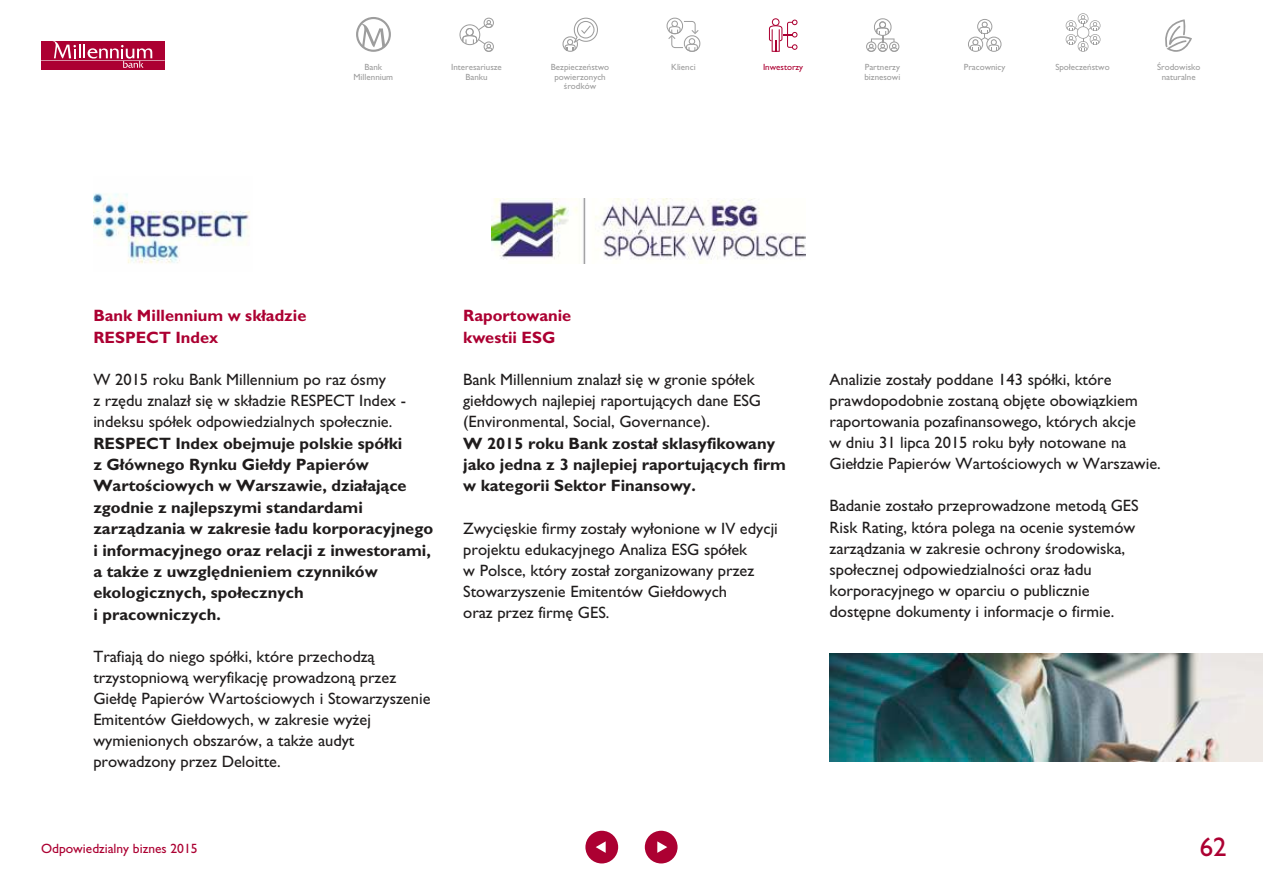
<style>
.page{position:relative;width:1263px;height:893px;background:#fff}
.page>*{position:absolute;margin:0;border:0;box-sizing:border-box;transform-origin:0 0}
.t1{font:27px "Gill Sans";color:#ac0032}
.t2{font:16.5px/21px "Gill Sans";color:#1f1c1c}
.t3{font:700 16.5px/21.5px "Gill Sans";color:#1f1c1c}
.t4{font:700 16.5px/21.5px "Gill Sans";color:#ac0032}
.t5{font:13.5px "Gill Sans";color:#ac0032}
.t6{font:9px/9.4px "Gill Sans";color:#9d9d9d;text-align:center}
.t7{font:9px "Gill Sans";color:#ac0032}
</style>
<div class="page">
<div style="left:41px;top:41px;width:124px;height:29px;background:#ac0032"></div>
<svg style="left:41px;top:41px;width:124px;height:27px"></svg>
<div style="left:585px;top:831px;width:33px;height:32px;background:#ac0032;border-radius:50%"></div>
<div style="left:645px;top:831px;width:32px;height:32px;background:#ac0032;border-radius:50%"></div>
<svg style="left:657px;top:841px;width:10px;height:12px"></svg>
<svg style="left:596px;top:841px;width:10px;height:12px"></svg>
<svg style="left:666px;top:18px;width:34px;height:34px"></svg>
<svg style="left:459px;top:18px;width:35px;height:34px"></svg>
<svg style="left:356px;top:17px;width:35px;height:35px"></svg>
<svg style="left:562px;top:18px;width:36px;height:34px"></svg>
<svg style="left:769px;top:18px;width:28px;height:34px"></svg>
<svg style="left:866px;top:18px;width:33px;height:34px"></svg>
<svg style="left:968px;top:19px;width:33px;height:33px"></svg>
<svg style="left:1165px;top:19px;width:27px;height:33px"></svg>
<svg style="left:1066px;top:13px;width:34px;height:39px"></svg>
<img style="left:491px;top:199px;width:315px;height:64px">
<img style="left:93px;top:193px;width:157px;height:71px">
<img style="left:829px;top:654px;width:434px;height:108px">
<p class="t6" style="left:354px;top:62px;width:41px">Bank<br>Millennium</p>
<p class="t6" style="left:671px;top:62px;width:26px">Klienci</p>
<p class="t7" style="left:763px;top:62px;width:42px">Inwestorzy</p>
<p class="t6" style="left:864px;top:62px;width:37px;text-align:left">Partnerzy biznesowi</p>
<p class="t6" style="left:964px;top:62px;width:43px">Pracownicy</p>
<p class="t6" style="left:1055px;top:62px;width:56px">Społeczeństwo</p>
<p class="t6" style="left:1157px;top:62px;width:45px">Środowisko naturalne</p>
<p class="t6" style="left:451px;top:62px;width:52px">Interesariusze<br>Banku</p>
<p class="t6" style="left:551px;top:62px;width:60px">Bezpieczeństwo powierzonych środków</p>
<p class="t4" style="left:93px;top:305px;width:215px">Bank Millennium w składzie<br>RESPECT Index</p>
<p class="t2" style="left:93px;top:369px;width:314px">W 2015 roku Bank Millennium po raz ósmy<br>z rzędu znalazł się w składzie RESPECT Index - indeksu spółek odpowiedzialnych społecznie.</p>
<p class="t3" style="left:93px;top:432px;width:341px">RESPECT Index obejmuje polskie spółki<br>z Głównego Rynku Giełdy Papierów Wartościowych w Warszawie, działające zgodnie z najlepszymi standardami zarządzania w zakresie ładu korporacyjnego i informacyjnego oraz relacji z inwestorami, a także z uwzględnieniem czynników ekologicznych, społecznych<br>i pracowniczych.</p>
<p class="t2" style="left:93px;top:646px;width:339px">Trafiają do niego spółki, które przechodzą trzystopniową weryfikację prowadzoną przez Giełdę Papierów Wartościowych i Stowarzyszenie Emitentów Giełdowych, w zakresie wyżej wymienionych obszarów, a także audyt prowadzony przez Deloitte.</p>
<p class="t5" style="left:41px;top:841px;width:158px">Odpowiedzialny biznes 2015</p>
<p class="t4" style="left:463px;top:305px;width:110px">Raportowanie kwestii ESG</p>
<p class="t2" style="left:463px;top:369px;width:299px">Bank Millennium znalazł się w gronie spółek giełdowych najlepiej raportujących dane ESG (Environmental, Social, Governance).</p>
<p class="t3" style="left:463px;top:432px;width:324px">W 2015 roku Bank został sklasyfikowany jako jedna z 3 najlepiej raportujących firm w kategorii Sektor Finansowy.</p>
<p class="t2" style="left:463px;top:517px;width:316px">Zwycięskie firmy zostały wyłonione w IV edycji projektu edukacyjnego Analiza ESG spółek<br>w Polsce, który został zorganizowany przez Stowarzyszenie Emitentów Giełdowych<br>oraz przez firmę GES.</p>
<p class="t2" style="left:829px;top:369px;width:333px">Analizie zostały poddane 143 spółki, które prawdopodobnie zostaną objęte obowiązkiem raportowania pozafinansowego, których akcje<br>w dniu 31 lipca 2015 roku były notowane na Giełdzie Papierów Wartościowych w Warszawie.</p>
<p class="t2" style="left:829px;top:495px;width:311px">Badanie zostało przeprowadzone metodą GES Risk Rating, która polega na ocenie systemów zarządzania w zakresie ochrony środowiska, społecznej odpowiedzialności oraz ładu korporacyjnego w oparciu o publicznie dostępne dokumenty i informacje o firmie.</p>
<h1 class="t1" style="left:1200px;top:831px;width:28px">62</h1>
</div>
